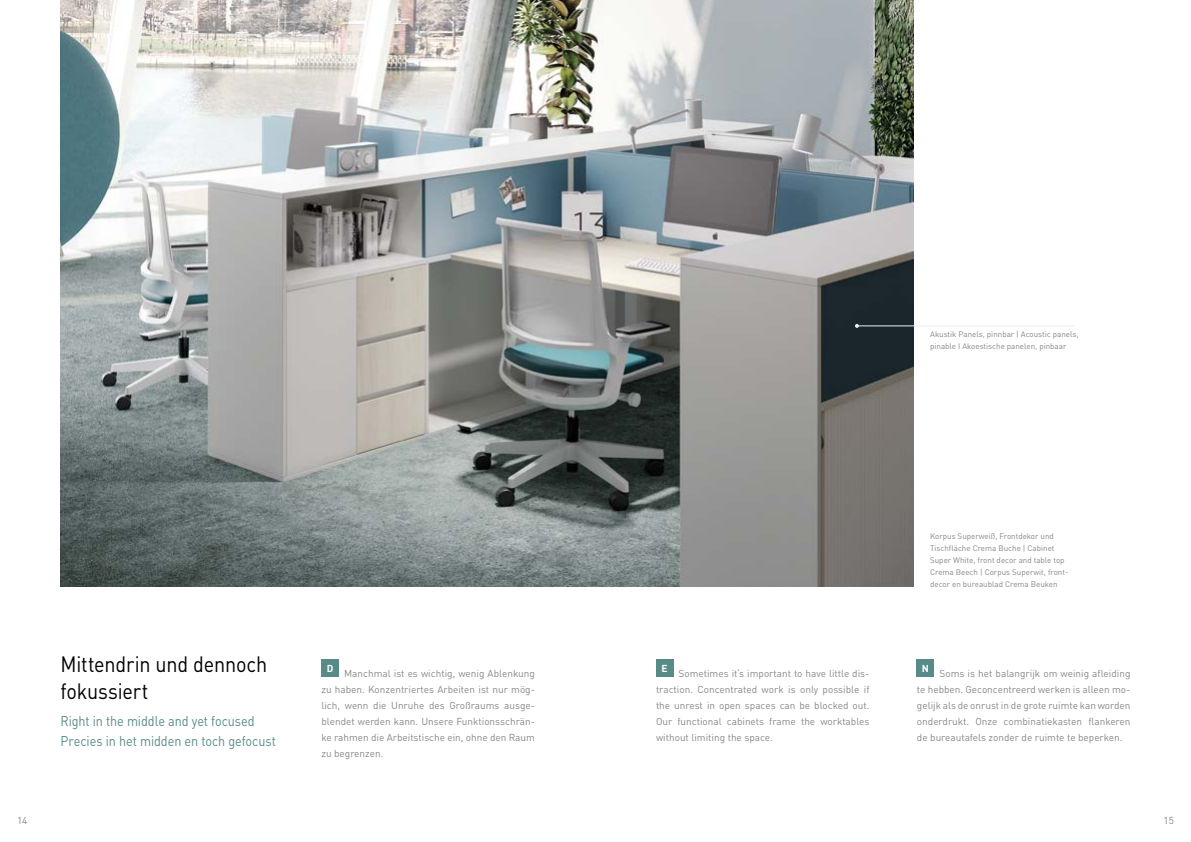
<style>
.page{position:relative;width:1191px;height:842px;background:#fff}
.page>*{position:absolute;margin:0;border:0;box-sizing:border-box;transform-origin:0 0}
.t1{font:22px/27px "DINOT";letter-spacing:-.01em;color:#000;scale:.9 1}
.t2{font:14px/20px "DINOT";letter-spacing:-.005em;color:#568b88;scale:.9 1}
.t3{font:10px/16px "DINOT";color:#878786;text-align:justify}
.t4{font:700 10px "DINOT";color:#fff}
.t5{font:8px/12px "DINOT";color:#878786}
</style>
<div class="page">
<div style="left:321px;top:660px;width:17px;height:17px;background:#568b88"></div>
<div style="left:656px;top:660px;width:17px;height:17px;background:#568b88"></div>
<div style="left:917px;top:660px;width:17px;height:17px;background:#568b88"></div>
<img style="left:60px;top:0;width:853px;height:587px">
<hr style="left:857px;top:325px;width:217px;height:1px;background:#ececed">
<svg style="left:855px;top:324px;width:4px;height:4px"></svg>
<p class="t3" style="left:17px;top:812px;width:12px">14</p>
<h1 class="t1" style="left:60px;top:648px;width:231px">Mittendrin und dennoch fokussiert</h1>
<h2 class="t2" style="left:60px;top:709px;width:241px">Right in the middle and yet focused<br>Precies in het midden en toch gefocust</h2>
<p class="t4" style="left:327px;top:660px;width:8px">D</p>
<p class="t3" style="left:321px;top:664px;width:215px;text-indent:23px">Manchmal ist es wichtig, wenig Ablenkung zu haben. Konzentriertes Arbeiten ist nur mög&shy;lich, wenn die Unruhe des Großraums ausge&shy;blendet werden kann. Unsere Funktionsschrän&shy;ke rahmen die Arbeitstische ein, ohne den Raum zu begrenzen.</p>
<p class="t5" style="left:930px;top:327px;width:150px">Akustik Panels, pinnbar | Acoustic panels, pinable I Akoestische panelen, pinbaar</p>
<p class="t4" style="left:661px;top:660px;width:8px">E</p>
<p class="t3" style="left:656px;top:664px;width:215px;text-indent:22px">Sometimes it‘s important to have little dis&shy;traction. Concentrated work is only possible if the unrest in open spaces can be blocked out.<br>Our functional cabinets frame the worktables without limiting the space.</p>
<p class="t5" style="left:930px;top:529px;width:140px">Korpus Superweiß, Frontdekor und Tischfläche Crema Buche | Cabinet Super White, front decor and table top Crema Beech | Corpus Superwit, front&shy;decor en bureaublad Crema Beuken</p>
<p class="t4" style="left:922px;top:660px;width:9px">N</p>
<p class="t3" style="left:917px;top:664px;width:215px;text-indent:23px">Soms is het balangrijk om weinig afleiding te hebben. Geconcentreerd werken is alleen mo&shy;gelijk als de onrust in de grote ruimte kan worden onderdrukt. Onze combinatiekasten flankeren de bureautafels zonder de ruimte te beperken.</p>
<p class="t3" style="left:1163px;top:812px;width:12px">15</p>
</div>
